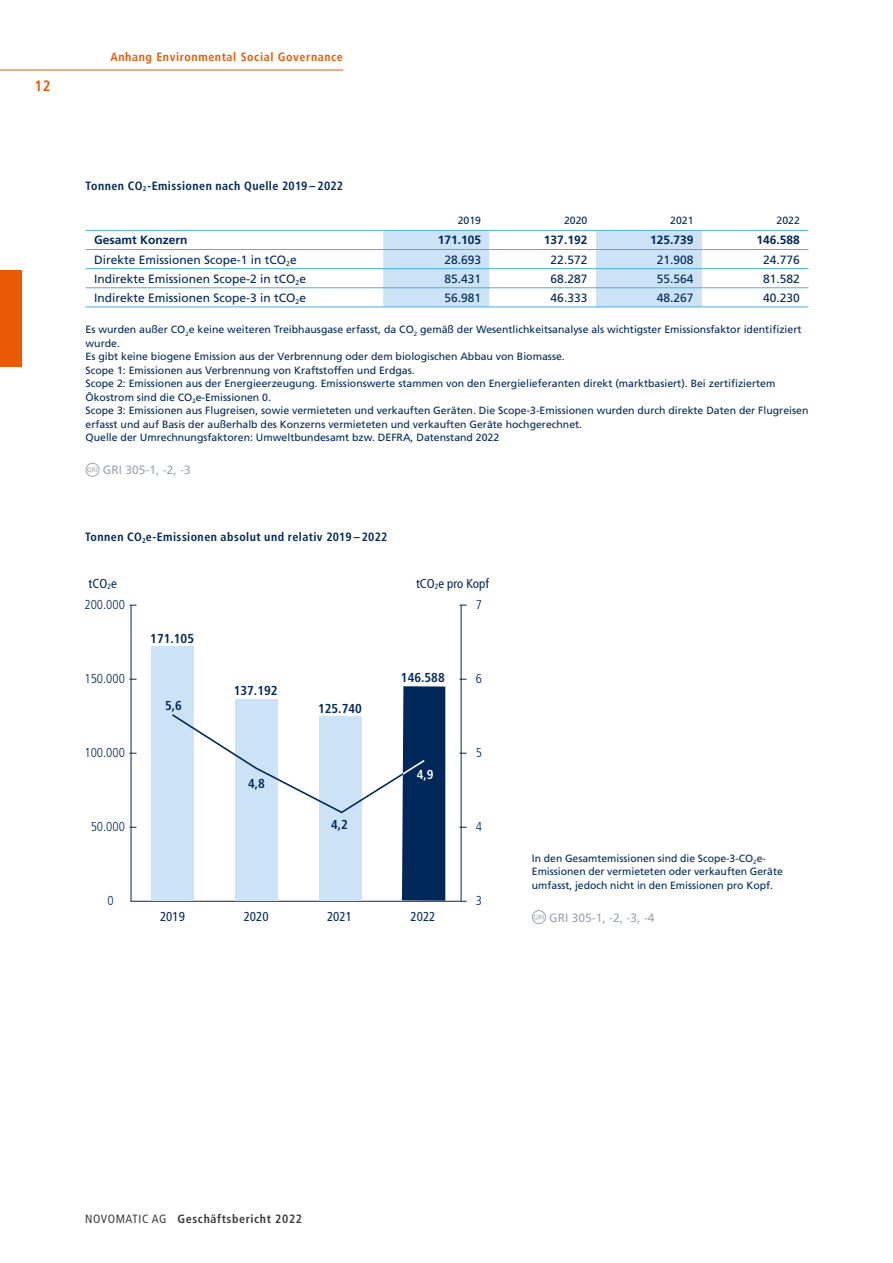
<style>
.page{position:relative;width:893px;height:1263px;background:#fff}
.page>*{position:absolute;margin:0;border:0;box-sizing:border-box;transform-origin:0 0}
.t1{font:700 condensed 15px "Frutiger LT Std";color:#ea5a06}
.t2{font:700 condensed 12.9px "Frutiger LT Std";color:#00285a}
.t3{font:300 condensed 12.9px "Frutiger LT Std";color:#00285a}
.t4{font:condensed 12.9px "Frutiger LT Std";color:#00285a}
.t5{font:700 condensed 12.9px "Frutiger LT Std";color:#fff}
.t6{font:12px "Frutiger LT Std";color:#00285a}
.t7{font:700 condensed 12px "Frutiger LT Std";letter-spacing:.035em;color:#00285a}
.t8{font:700 12px "Frutiger LT Std";color:#00285a}
.t9{font:700 condensed 12px "Frutiger LT Std";letter-spacing:.05em;color:#ea5a06}
.t10{font:12px "Frutiger LT Std";color:#9ca4ae}
.t11{font:700 condensed 12px "Frutiger LT Std";letter-spacing:.05em;color:#3b3b3a}
.t12{font:10.5px/13.5px "Frutiger LT Std";color:#00285a}
.s1{font-size:7.05px}
.s2{font-weight:400}
</style>
<div class="page">
<div style="left:0;top:270px;width:21px;height:97px;background:#ea5a06"></div>
<hr style="left:130px;top:901px;width:337px;height:1px;background:#00285a">
<hr style="left:131px;top:605px;width:1px;height:296px;background:#00285a">
<div style="left:151px;top:646px;width:43px;height:254px;background:#cce2f7"></div>
<hr style="left:461px;top:605px;width:1px;height:296px;background:#00285a">
<svg style="left:170px;top:686px;width:275px;height:215px"></svg>
<svg style="left:534px;top:915px;width:9px;height:4px"></svg>
<div style="left:532px;top:910px;width:14px;height:14px;border:1px solid #9ca4ae;border-radius:50%"></div>
<hr style="left:0;top:70px;width:343px;height:1px;background:#ea5a06">
<svg style="left:383px;top:229px;width:425px;height:78px"></svg>
<hr style="left:86px;top:230px;width:297px;height:1px;background:#4baee3">
<hr style="left:383px;top:230px;width:107px;height:1px;background:#4baee3">
<hr style="left:490px;top:230px;width:106px;height:1px;background:#4baee3">
<hr style="left:596px;top:230px;width:106px;height:1px;background:#4baee3">
<hr style="left:702px;top:230px;width:106px;height:1px;background:#4baee3">
<hr style="left:86px;top:249px;width:297px;height:1px;background:#4baee3">
<hr style="left:383px;top:249px;width:107px;height:1px;background:#4baee3">
<hr style="left:490px;top:249px;width:106px;height:1px;background:#4baee3">
<hr style="left:596px;top:249px;width:106px;height:1px;background:#4baee3">
<hr style="left:702px;top:249px;width:106px;height:1px;background:#4baee3">
<hr style="left:86px;top:268px;width:297px;height:1px;background:#4baee3">
<hr style="left:383px;top:268px;width:107px;height:1px;background:#4baee3">
<hr style="left:490px;top:268px;width:106px;height:1px;background:#4baee3">
<hr style="left:596px;top:268px;width:106px;height:1px;background:#4baee3">
<hr style="left:702px;top:268px;width:106px;height:1px;background:#4baee3">
<hr style="left:86px;top:287px;width:297px;height:1px;background:#4baee3">
<hr style="left:383px;top:287px;width:107px;height:1px;background:#4baee3">
<hr style="left:490px;top:287px;width:106px;height:1px;background:#4baee3">
<hr style="left:596px;top:287px;width:106px;height:1px;background:#4baee3">
<hr style="left:702px;top:287px;width:106px;height:1px;background:#4baee3">
<hr style="left:86px;top:307px;width:297px;height:1px;background:#4baee3">
<hr style="left:383px;top:307px;width:107px;height:1px;background:#4baee3">
<hr style="left:490px;top:307px;width:106px;height:1px;background:#4baee3">
<hr style="left:596px;top:307px;width:106px;height:1px;background:#4baee3">
<hr style="left:702px;top:307px;width:106px;height:1px;background:#4baee3">
<svg style="left:88px;top:467px;width:9px;height:5px"></svg>
<div style="left:86px;top:463px;width:13px;height:14px;border:1px solid #9ca4ae;border-radius:50%"></div>
<h1 class="t1" style="left:34px;top:76px;width:18px">12</h1>
<p class="t9" style="left:111px;top:49px;width:234px">Anhang Environmental Social Governance</p>
<p class="t7" style="left:86px;top:178px;width:259px">Tonnen CO<span class="s1">2</span>-Emissionen nach Quelle 2019 – 2022</p>
<p class="t12" style="left:458px;top:214px;width:25px">2019</p>
<p class="t12" style="left:564px;top:214px;width:25px">2020</p>
<p class="t12" style="left:670px;top:214px;width:25px">2021</p>
<p class="t12" style="left:777px;top:214px;width:25px">2022</p>
<p class="t8" style="left:94px;top:233px;width:95px">Gesamt Konzern</p>
<p class="t8" style="left:438px;top:233px;width:45px">171.105</p>
<p class="t8" style="left:544px;top:233px;width:45px">137.192</p>
<p class="t8" style="left:650px;top:233px;width:45px">125.739</p>
<p class="t8" style="left:757px;top:233px;width:45px">146.588</p>
<p class="t6" style="left:94px;top:252px;width:204px">Direkte Emissionen Scope-1 in tCO<sub>2</sub>e</p>
<p class="t6" style="left:444px;top:252px;width:38px">28.693</p>
<p class="t6" style="left:551px;top:252px;width:38px">22.572</p>
<p class="t6" style="left:657px;top:252px;width:38px">21.908</p>
<p class="t6" style="left:763px;top:252px;width:38px">24.776</p>
<p class="t6" style="left:94px;top:271px;width:213px">Indirekte Emissionen Scope-2 in tCO<sub>2</sub>e</p>
<p class="t6" style="left:444px;top:271px;width:38px">85.431</p>
<p class="t6" style="left:551px;top:271px;width:38px">68.287</p>
<p class="t6" style="left:657px;top:271px;width:38px">55.564</p>
<p class="t6" style="left:763px;top:271px;width:38px">81.582</p>
<p class="t6" style="left:94px;top:291px;width:213px">Indirekte Emissionen Scope-3 in tCO<sub>2</sub>e</p>
<p class="t6" style="left:444px;top:291px;width:38px">56.981</p>
<p class="t6" style="left:551px;top:291px;width:38px">46.333</p>
<p class="t6" style="left:657px;top:291px;width:38px">48.267</p>
<p class="t6" style="left:763px;top:291px;width:38px">40.230</p>
<p class="t12" style="left:86px;top:323px;width:724px">Es wurden außer CO<sub>2</sub>e keine weiteren Treibhausgase erfasst, da CO<sub>2</sub> gemäß der Wesentlichkeitsanalyse als wichtigster Emissionsfaktor identifiziert wurde.<br>Es gibt keine biogene Emission aus der Verbrennung oder dem biologischen Abbau von Biomasse.<br>Scope 1: Emissionen aus Verbrennung von Kraftstoffen und Erdgas.<br>Scope 2: Emissionen aus der Energieerzeugung. Emissionswerte stammen von den Energielieferanten direkt (marktbasiert). Bei zertifiziertem Ökostrom sind die CO<sub>2</sub>e-Emissionen 0.<br>Scope 3: Emissionen aus Flugreisen, sowie vermieteten und verkauften Geräten. Die Scope-3-Emissionen wurden durch direkte Daten der Flugreisen erfasst und auf Basis der außerhalb des Konzerns vermieteten und verkauften Geräte hochgerechnet.<br>Quelle der Umrechnungsfaktoren: Umweltbundesamt bzw. DEFRA, Datenstand 2022</p>
<p class="t10" style="left:103px;top:463px;width:90px">GRI 305-1, -2, -3</p>
<p class="t7" style="left:85px;top:529px;width:304px">Tonnen CO<sub>2</sub>e-Emissionen absolut und relativ 2019 – 2022</p>
<p class="t4" style="left:89px;top:576px;width:30px">tCO<sub>2</sub>e</p>
<p class="t4" style="left:416px;top:576px;width:74px">tCO<sub>2</sub>e pro Kopf</p>
<p class="t3" style="left:85px;top:598px;width:42px">200.000</p>
<p class="t3" style="left:476px;top:598px;width:8px">7</p>
<p class="t2" style="left:150px;top:631px;width:45px">171.105</p>
<p class="t3" style="left:85px;top:672px;width:42px">150.000</p>
<p class="t2" style="left:401px;top:670px;width:45px">146.588</p>
<p class="t3" style="left:476px;top:672px;width:8px">6</p>
<p class="t2" style="left:234px;top:683px;width:45px">137.192</p>
<p class="t2" style="left:165px;top:698px;width:18px">5,6</p>
<p class="t2" style="left:318px;top:701px;width:45px">125.740</p>
<p class="t3" style="left:85px;top:746px;width:42px">100.000</p>
<p class="t3" style="left:476px;top:746px;width:8px">5</p>
<p class="t2" style="left:248px;top:776px;width:18px">4,8</p>
<p class="t5" style="left:417px;top:767px;width:18px">4,9</p>
<p class="t3" style="left:91px;top:820px;width:36px">50.000</p>
<p class="t2" style="left:331px;top:816px;width:18px">4,2</p>
<p class="t3" style="left:476px;top:820px;width:8px">4</p>
<p class="t3" style="left:107px;top:894px;width:8px">0</p>
<p class="t4" style="left:160px;top:909px;width:26px">2019</p>
<p class="t4" style="left:244px;top:909px;width:26px">2020</p>
<p class="t4" style="left:327px;top:909px;width:26px">2021</p>
<p class="t4" style="left:411px;top:909px;width:26px">2022</p>
<p class="t3" style="left:476px;top:894px;width:8px">3</p>
<p class="t12" style="left:532px;top:851px;width:252px">In den Gesamtemissionen sind die Scope-3-CO<sub>2</sub>e-<br>Emissionen der vermieteten oder verkauften Geräte umfasst, jedoch nicht in den Emissionen pro Kopf.</p>
<p class="t10" style="left:549px;top:911px;width:107px">GRI 305-1, -2, -3, -4</p>
<p class="t11" style="left:85px;top:1212px;width:218px"><span class="s2">NOVOMATIC AG</span> Geschäftsbericht 2022</p>
</div>
